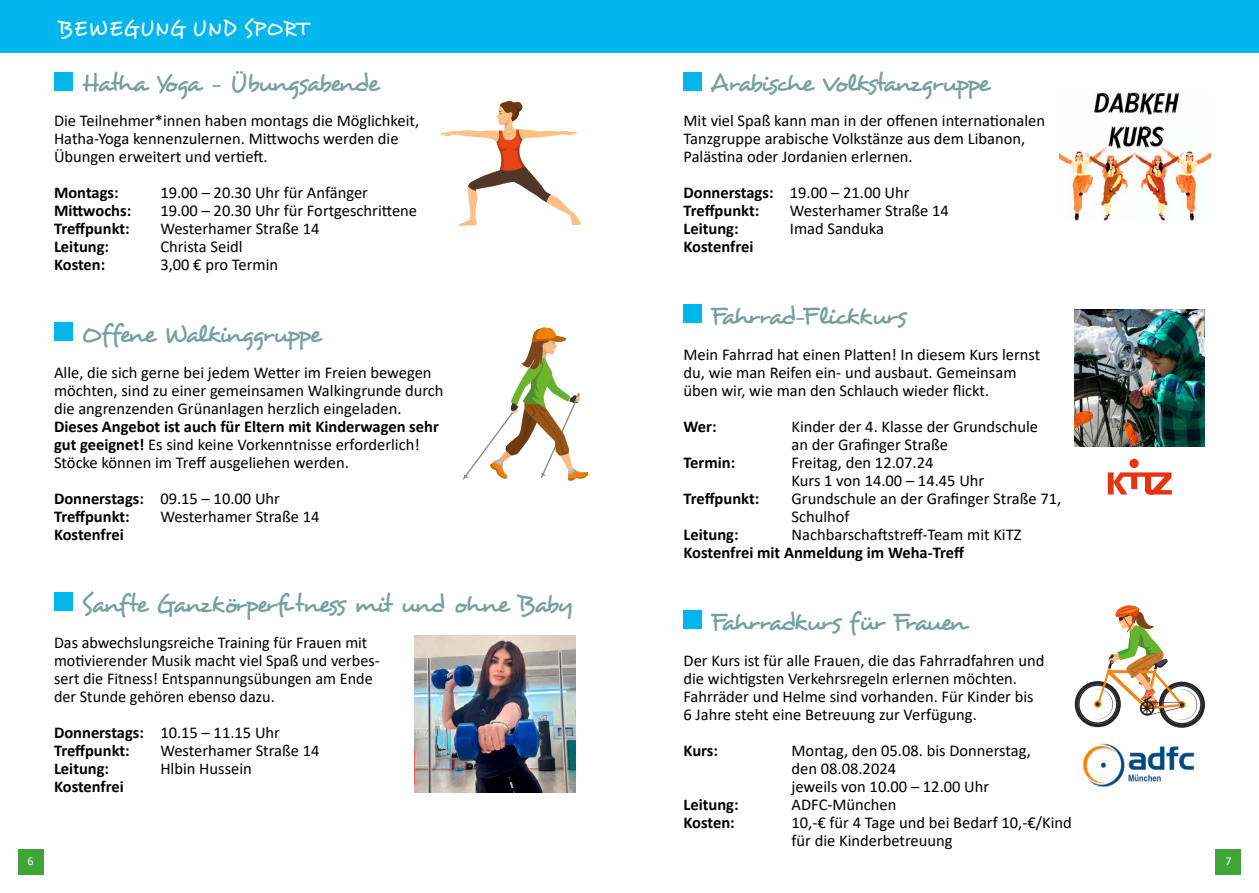
<style>
.page{position:relative;width:1259px;height:893px;background:#fff}
.page>*{position:absolute;margin:0;border:0;box-sizing:border-box;transform-origin:0 0}
.t1{font:25.5px "Desyrel";letter-spacing:-.075em;color:#74a19c}
.t2{font:25.5px "Desyrel";letter-spacing:-.095em;color:#74a19c}
.t3{font:21px "Desyrel";letter-spacing:.045em;color:#fff}
.t4{font:16.5px/18px "Calibri";color:#000}
.t5{font:700 16.5px/18px "Calibri";color:#000}
.t6{font:12px "Calibri";color:#fff}
.s1{font-weight:700}
.s2{font-weight:400}
</style>
<div class="page">
<div style="left:18px;top:850px;width:25px;height:25px;background:#3fa535"></div>
<div style="left:1215px;top:850px;width:26px;height:25px;background:#3fa535"></div>
<div style="left:0;top:0;width:1259px;height:53px;background:#00b6ed"></div>
<div style="left:54px;top:72px;width:18px;height:18px;background:#00b6ed"></div>
<div style="left:683px;top:72px;width:18px;height:18px;background:#00b6ed"></div>
<svg style="left:440px;top:101px;width:141px;height:125px"></svg>
<img style="left:1059px;top:90px;width:151px;height:131px">
<div style="left:54px;top:592px;width:18px;height:18px;background:#00b6ed"></div>
<img style="left:415px;top:636px;width:160px;height:156px">
<div style="left:54px;top:322px;width:18px;height:18px;background:#00b6ed"></div>
<svg style="left:463px;top:327px;width:125px;height:154px"></svg>
<div style="left:683px;top:304px;width:18px;height:18px;background:#00b6ed"></div>
<div style="left:683px;top:610px;width:18px;height:18px;background:#00b6ed"></div>
<img style="left:1074px;top:309px;width:131px;height:137px">
<svg style="left:1074px;top:605px;width:131px;height:123px"></svg>
<img style="left:1083px;top:743px;width:112px;height:44px">
<svg style="left:1107px;top:459px;width:65px;height:36px"></svg>
<p class="t3" style="left:58px;top:15px;width:251px">BEWEGUNG UND SPORT</p>
<h1 class="t1" style="left:81px;top:67px;width:300px">Hatha Yoga – Übungsabende</h1>
<p class="t4" style="left:54px;top:111px;width:367px">Die Teilnehmer*innen haben montags die Möglichkeit,<br>Hatha-Yoga kennenzulernen. Mittwochs werden die<br>Übungen erweitert und vertieft.</p>
<p class="t5" style="left:54px;top:183px;width:66px">Montags:</p>
<p class="t4" style="left:160px;top:183px;width:209px">19.00 – 20.30 Uhr für Anfänger</p>
<p class="t5" style="left:54px;top:201px;width:79px">Mittwochs:</p>
<p class="t4" style="left:160px;top:201px;width:258px">19.00 – 20.30 Uhr für Fortgeschrittene</p>
<p class="t5" style="left:54px;top:219px;width:77px">Treffpunkt:</p>
<p class="t4" style="left:160px;top:219px;width:161px">Westerhamer Straße 14</p>
<p class="t5" style="left:54px;top:237px;width:57px">Leitung:</p>
<p class="t4" style="left:160px;top:237px;width:84px">Christa Seidl</p>
<p class="t5" style="left:54px;top:255px;width:53px">Kosten:</p>
<p class="t4" style="left:160px;top:255px;width:119px">3,00 € pro Termin</p>
<h1 class="t1" style="left:81px;top:317px;width:241px">Offene Walkinggruppe</h1>
<p class="t4" style="left:54px;top:363px;width:391px">Alle, die sich gerne bei jedem Wetter im Freien bewegen möchten, sind zu einer gemeinsamen Walkingrunde durch die angrenzenden Grünanlagen herzlich eingeladen.</p>
<p class="t4" style="left:54px;top:417px;width:386px"><span class="s1">Dieses Angebot ist auch für Eltern mit Kinderwagen sehr gut geeignet!</span> Es sind keine Vorkenntnisse erforderlich!<br>Stöcke können im Treff ausgeliehen werden.</p>
<p class="t5" style="left:54px;top:489px;width:227px">Donnerstags: <span class="s2">09.15 – 10.00 Uhr<br></span>Treffpunkt:</p>
<p class="t4" style="left:160px;top:507px;width:161px">Westerhamer Straße 14</p>
<p class="t5" style="left:54px;top:525px;width:71px">Kostenfrei</p>
<h1 class="t1" style="left:81px;top:587px;width:493px">Sanfte Ganzkörperfitness mit und ohne Baby</h1>
<p class="t4" style="left:54px;top:633px;width:327px">Das abwechslungsreiche Training für Frauen mit motivierender Musik macht viel Spaß und verbes&shy;sert die Fitness! Entspannungsübungen am Ende der Stunde gehören ebenso dazu.</p>
<p class="t5" style="left:54px;top:723px;width:227px">Donnerstags: <span class="s2">10.15 – 11.15 Uhr<br></span>Treffpunkt:</p>
<p class="t4" style="left:160px;top:741px;width:161px">Westerhamer Straße 14</p>
<p class="t5" style="left:54px;top:759px;width:57px">Leitung:</p>
<p class="t4" style="left:160px;top:759px;width:93px">Hlbin Hussein</p>
<p class="t5" style="left:54px;top:777px;width:71px">Kostenfrei</p>
<h1 class="t1" style="left:710px;top:67px;width:281px">Arabische Volkstanzgruppe</h1>
<p class="t4" style="left:683px;top:111px;width:363px">Mit viel Spaß kann man in der offenen internationalen<br>Tanzgruppe arabische Volkstänze aus dem Libanon,<br>Palästina oder Jordanien erlernen.</p>
<p class="t5" style="left:683px;top:183px;width:227px">Donnerstags: <span class="s2">19.00 – 21.00 Uhr<br></span>Treffpunkt:</p>
<p class="t4" style="left:790px;top:201px;width:161px">Westerhamer Straße 14</p>
<p class="t5" style="left:683px;top:219px;width:57px">Leitung:</p>
<p class="t4" style="left:790px;top:219px;width:96px">Imad Sanduka</p>
<p class="t5" style="left:683px;top:237px;width:71px">Kostenfrei</p>
<h1 class="t1" style="left:710px;top:299px;width:197px">Fahrrad-Flickkurs</h1>
<p class="t4" style="left:683px;top:345px;width:358px">Mein Fahrrad hat einen Platten! In diesem Kurs lernst du, wie man Reifen ein- und ausbaut. Gemeinsam üben wir, wie man den Schlauch wieder flickt.</p>
<p class="t5" style="left:683px;top:417px;width:35px">Wer:</p>
<p class="t4" style="left:791px;top:417px;width:248px">Kinder der 4. Klasse der Grundschule an der Grafinger Straße</p>
<p class="t5" style="left:683px;top:453px;width:53px">Termin:</p>
<p class="t4" style="left:791px;top:453px;width:194px">Freitag, den 12.07.24<br>Kurs 1 von 14.00 – 14.45 Uhr</p>
<p class="t5" style="left:683px;top:489px;width:77px">Treffpunkt:</p>
<p class="t4" style="left:791px;top:489px;width:271px">Grundschule an der Grafinger Straße 71,<br>Schulhof</p>
<p class="t5" style="left:683px;top:525px;width:57px">Leitung:</p>
<p class="t4" style="left:791px;top:525px;width:231px">Nachbarschaftstreff-Team mit KiTZ</p>
<p class="t5" style="left:683px;top:543px;width:282px">Kostenfrei mit Anmeldung im Weha-Treff</p>
<h1 class="t2" style="left:710px;top:605px;width:257px">Fahrradkurs für Frauen</h1>
<p class="t4" style="left:683px;top:651px;width:362px">Der Kurs ist für alle Frauen, die das Fahrradfahren und die wichtigsten Verkehrsregeln erlernen möchten.<br>Fahrräder und Helme sind vorhanden. Für Kinder bis 6 Jahre steht eine Betreuung zur Verfügung.</p>
<p class="t5" style="left:683px;top:741px;width:36px">Kurs:</p>
<p class="t4" style="left:791px;top:741px;width:241px">Montag, den 05.08. bis Donnerstag, den 08.08.2024<br>jeweils von 10.00 – 12.00 Uhr</p>
<p class="t5" style="left:683px;top:795px;width:57px">Leitung:</p>
<p class="t4" style="left:791px;top:795px;width:106px">ADFC-München</p>
<p class="t5" style="left:683px;top:813px;width:53px">Kosten:</p>
<p class="t4" style="left:791px;top:813px;width:282px">10,-€ für 4 Tage und bei Bedarf 10,-€/Kind für die Kinderbetreuung</p>
<p class="t6" style="left:28px;top:853px;width:8px">6</p>
<p class="t6" style="left:1225px;top:853px;width:8px">7</p>
</div>
